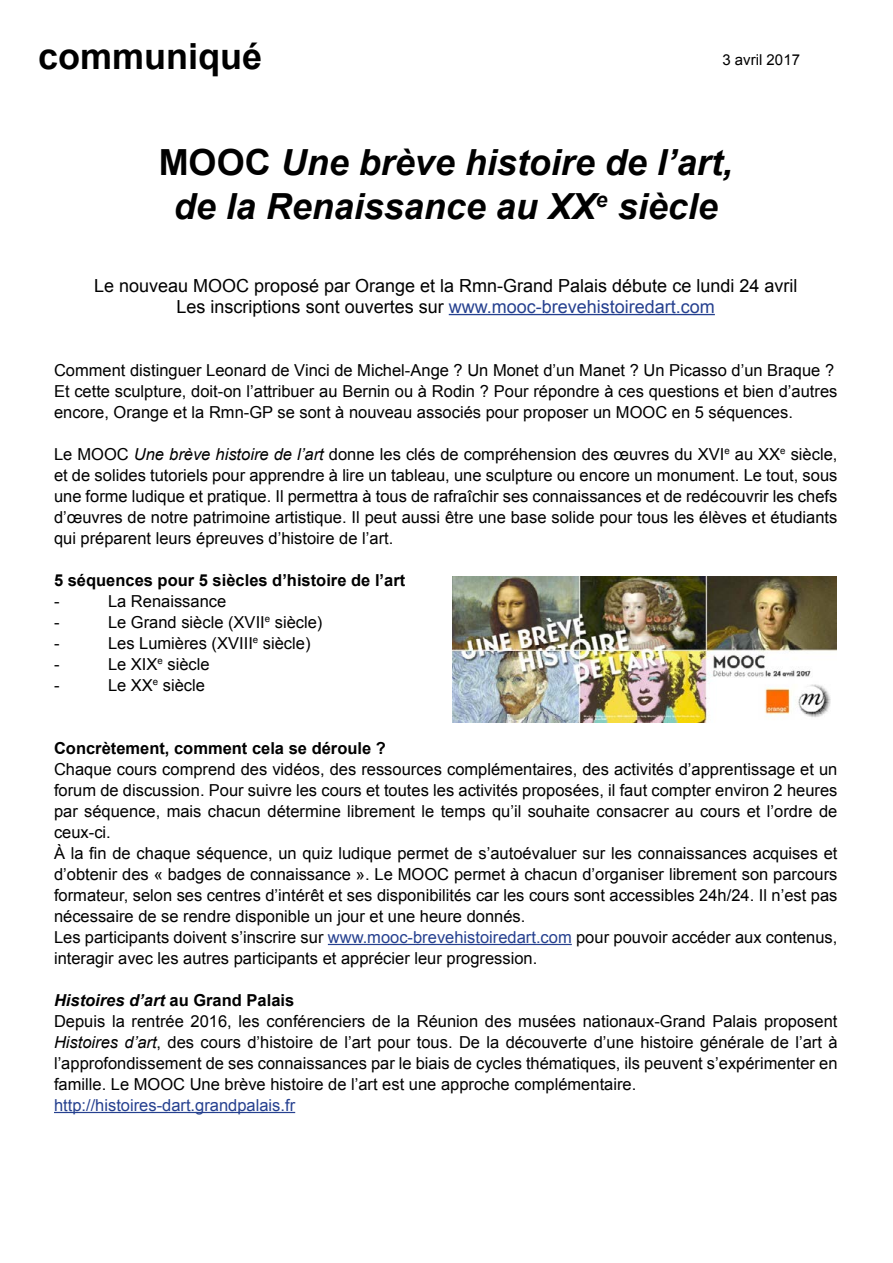
<style>
.page{position:relative;width:893px;height:1263px;background:#fff}
.page>*{position:absolute;margin:0;border:0;box-sizing:border-box;transform-origin:0 0}
.t1{font:italic 700 36px/43.2px "Arial";color:#000;text-align:center}
.t2{font:700 36px "Arial";color:#000}
.t3{font:18px/21px "Arial";color:#000;text-align:center}
.t4{font:16.5px/21px "Arial";color:#000}
.t5{font:700 16.5px "Arial";color:#000}
.t6{font:16.5px "Arial";color:#25408f}
.t7{font:15px "Arial";color:#000}
.s1{font-style:normal}
.s2{color:#25408f}
.s3{font-style:italic}
.s4{font-weight:700;font-style:italic}
.s5{font-weight:700}
</style>
<div class="page">
<hr style="left:449px;top:314px;width:266px;height:1px;background:#25408f">
<hr style="left:328px;top:944px;width:244px;height:1px;background:#25408f">
<hr style="left:54px;top:1112px;width:241px;height:1px;background:#25408f">
<img style="left:453px;top:576px;width:383px;height:147px">
<h1 class="t2" style="left:38px;top:32px;width:226px">communiqué</h1>
<p class="t7" style="left:722px;top:50px;width:79px">3 avril 2017</p>
<h1 class="t1" style="left:159px;top:142px;width:576px"><span class="s1">MOOC</span> Une brève histoire de l’art, de la Renaissance au XX<sup>e</sup> siècle</h1>
<p class="t3" style="left:94px;top:275px;width:705px">Le nouveau MOOC proposé par Orange et la Rmn-Grand Palais débute ce lundi 24 avril<br>Les inscriptions sont ouvertes sur <span class="s2">www.mooc-brevehistoiredart.com</span></p>
<p class="t4" style="left:54px;top:359px;width:785px">Comment distinguer Leonard de Vinci de Michel-Ange ? Un Monet d’un Manet ? Un Picasso d’un Braque ?<br>Et cette sculpture, doit-on l’attribuer au Bernin ou à Rodin ? Pour répondre à ces questions et bien d’autres encore, Orange et la Rmn-GP se sont à nouveau associés pour proposer un MOOC en 5 séquences.</p>
<p class="t4" style="left:54px;top:443px;width:785px;text-align:justify">Le MOOC <span class="s3">Une brève histoire de l’art</span> donne les clés de compréhension des œuvres du XVI<sup>e</sup> au XX<sup>e</sup> siècle, et de solides tutoriels pour apprendre à lire un tableau, une sculpture ou encore un monument. Le tout, sous une forme ludique et pratique. Il permettra à tous de rafraîchir ses connaissances et de redécouvrir les chefs d’œuvres de notre patrimoine artistique. Il peut aussi être une base solide pour tous les élèves et étudiants qui préparent leurs épreuves d’histoire de l’art.</p>
<p class="t5" style="left:54px;top:569px;width:353px">5 séquences pour 5 siècles d’histoire de l’art</p>
<p class="t4" style="left:54px;top:591px;width:7px">-</p>
<p class="t4" style="left:108px;top:591px;width:120px">La Renaissance</p>
<p class="t4" style="left:54px;top:612px;width:7px">-</p>
<p class="t4" style="left:108px;top:612px;width:216px">Le Grand siècle (XVII<sup>e</sup> siècle)</p>
<p class="t4" style="left:54px;top:632px;width:7px">-</p>
<p class="t4" style="left:108px;top:632px;width:204px">Les Lumières (XVIII<sup>e</sup> siècle)</p>
<p class="t4" style="left:54px;top:653px;width:7px">-</p>
<p class="t4" style="left:108px;top:653px;width:103px">Le XIX<sup>e</sup> siècle</p>
<p class="t4" style="left:54px;top:674px;width:7px">-</p>
<p class="t4" style="left:108px;top:674px;width:99px">Le XX<sup>e</sup> siècle</p>
<p class="t5" style="left:54px;top:737px;width:333px">Concrètement, comment cela se déroule ?</p>
<p class="t4" style="left:54px;top:758px;width:785px">Chaque cours comprend des vidéos, des ressources complémentaires, des activités d’apprentissage et un forum de discussion. Pour suivre les cours et toutes les activités proposées, il faut compter environ 2 heures par séquence, mais chacun détermine librement le temps qu’il souhaite consacrer au cours et l’ordre de ceux-ci.<br>À la fin de chaque séquence, un quiz ludique permet de s’autoévaluer sur les connaissances acquises et d’obtenir des « badges de connaissance ». Le MOOC permet à chacun d’organiser librement son parcours formateur, selon ses centres d’intérêt et ses disponibilités car les cours sont accessibles 24h/24. Il n’est pas nécessaire de se rendre disponible un jour et une heure donnés.<br>Les participants doivent s’inscrire sur <span class="s2">www.mooc-brevehistoiredart.com</span> pour pouvoir accéder aux contenus, interagir avec les autres participants et apprécier leur progression.</p>
<p class="t4" style="left:54px;top:990px;width:785px"><span class="s4">Histoires d’art</span> <span class="s5">au Grand Palais<br></span>Depuis la rentrée 2016, les conférenciers de la Réunion des musées nationaux-Grand Palais proposent <span class="s3">Histoires d’art</span>, des cours d’histoire de l’art pour tous. De la découverte d’une histoire générale de l’art à l’approfondissement de ses connaissances par le biais de cycles thématiques, ils peuvent s’expérimenter en famille. Le MOOC Une brève histoire de l’art est une approche complémentaire.</p>
<p class="t6" style="left:54px;top:1094px;width:243px">http://histoires-dart.grandpalais.fr</p>
</div>
